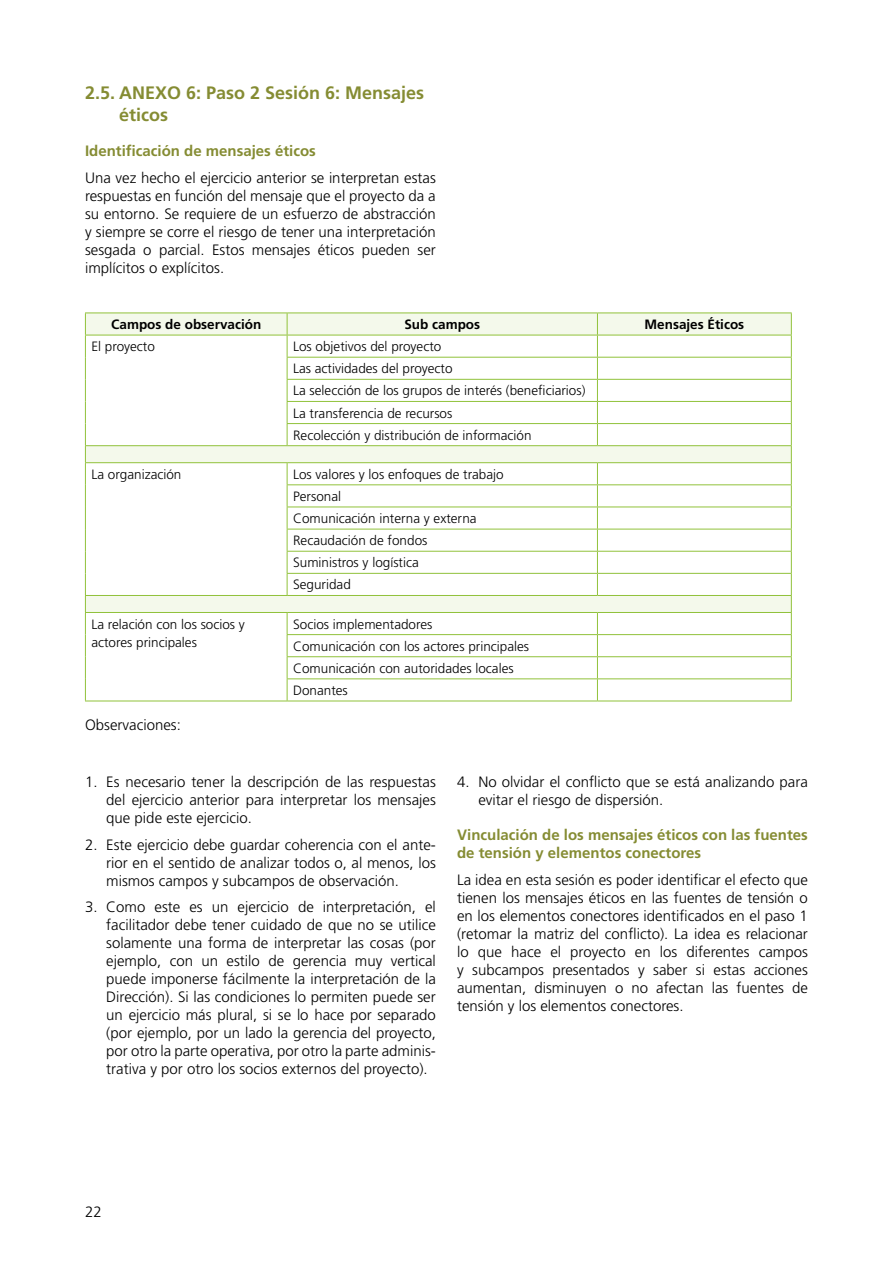
<style>
.page{position:relative;width:893px;height:1263px;background:#fff}
.page>*{position:absolute;margin:0;border:0;box-sizing:border-box;transform-origin:0 0}
.t1{font:700 18px/22.5px "Frutiger LT Std";color:#858c33}
.t2{font:300 15px/18px "Frutiger LT Std";color:#000;text-align:justify}
.t3{font:700 15px/18px "Frutiger LT Std";color:#858c33}
.t4{font:300 13.5px/22.2px "Frutiger LT Std";color:#000}
.t5{font:700 13.5px "Frutiger LT Std";color:#000}
</style>
<div class="page">
<svg style="left:86px;top:314px;width:705px;height:298px"></svg>
<hr style="left:85px;top:313px;width:202px;height:1px;background:#91c23b">
<hr style="left:287px;top:313px;width:310px;height:1px;background:#91c23b">
<hr style="left:597px;top:313px;width:195px;height:1px;background:#91c23b">
<hr style="left:85px;top:335px;width:202px;height:1px;background:#91c23b">
<hr style="left:287px;top:335px;width:310px;height:1px;background:#91c23b">
<hr style="left:597px;top:335px;width:195px;height:1px;background:#91c23b">
<hr style="left:287px;top:357px;width:310px;height:1px;background:#91c23b">
<hr style="left:597px;top:357px;width:195px;height:1px;background:#91c23b">
<hr style="left:287px;top:379px;width:310px;height:1px;background:#91c23b">
<hr style="left:597px;top:379px;width:195px;height:1px;background:#91c23b">
<hr style="left:287px;top:401px;width:310px;height:1px;background:#91c23b">
<hr style="left:597px;top:401px;width:195px;height:1px;background:#91c23b">
<hr style="left:287px;top:423px;width:310px;height:1px;background:#91c23b">
<svg style="left:287px;top:313px;width:1px;height:132px"></svg>
<hr style="left:597px;top:423px;width:195px;height:1px;background:#91c23b">
<svg style="left:597px;top:313px;width:1px;height:132px"></svg>
<hr style="left:85px;top:445px;width:202px;height:1px;background:#91c23b">
<hr style="left:287px;top:445px;width:310px;height:1px;background:#91c23b">
<hr style="left:597px;top:445px;width:195px;height:1px;background:#91c23b">
<hr style="left:85px;top:462px;width:202px;height:1px;background:#91c23b">
<hr style="left:287px;top:462px;width:310px;height:1px;background:#91c23b">
<hr style="left:597px;top:462px;width:195px;height:1px;background:#91c23b">
<hr style="left:287px;top:484px;width:310px;height:1px;background:#91c23b">
<hr style="left:597px;top:484px;width:195px;height:1px;background:#91c23b">
<hr style="left:287px;top:507px;width:310px;height:1px;background:#91c23b">
<hr style="left:597px;top:507px;width:195px;height:1px;background:#91c23b">
<hr style="left:287px;top:529px;width:310px;height:1px;background:#91c23b">
<hr style="left:597px;top:529px;width:195px;height:1px;background:#91c23b">
<hr style="left:287px;top:551px;width:310px;height:1px;background:#91c23b">
<hr style="left:597px;top:551px;width:195px;height:1px;background:#91c23b">
<hr style="left:287px;top:573px;width:310px;height:1px;background:#91c23b">
<svg style="left:287px;top:463px;width:1px;height:132px"></svg>
<hr style="left:597px;top:573px;width:195px;height:1px;background:#91c23b">
<svg style="left:597px;top:463px;width:1px;height:132px"></svg>
<hr style="left:85px;top:595px;width:202px;height:1px;background:#91c23b">
<hr style="left:287px;top:595px;width:310px;height:1px;background:#91c23b">
<hr style="left:597px;top:595px;width:195px;height:1px;background:#91c23b">
<hr style="left:85px;top:612px;width:202px;height:1px;background:#91c23b">
<hr style="left:287px;top:612px;width:310px;height:1px;background:#91c23b">
<hr style="left:597px;top:612px;width:195px;height:1px;background:#91c23b">
<hr style="left:287px;top:634px;width:310px;height:1px;background:#91c23b">
<hr style="left:597px;top:634px;width:195px;height:1px;background:#91c23b">
<hr style="left:287px;top:656px;width:310px;height:1px;background:#91c23b">
<hr style="left:597px;top:656px;width:195px;height:1px;background:#91c23b">
<svg style="left:85px;top:313px;width:1px;height:388px"></svg>
<hr style="left:287px;top:678px;width:310px;height:1px;background:#91c23b">
<svg style="left:287px;top:613px;width:1px;height:88px"></svg>
<hr style="left:597px;top:678px;width:195px;height:1px;background:#91c23b">
<svg style="left:597px;top:613px;width:1px;height:88px"></svg>
<svg style="left:791px;top:313px;width:1px;height:388px"></svg>
<hr style="left:85px;top:701px;width:202px;height:1px;background:#91c23b">
<hr style="left:287px;top:701px;width:310px;height:1px;background:#91c23b">
<hr style="left:597px;top:701px;width:195px;height:1px;background:#91c23b">
<p class="t1" style="left:119px;top:81px;width:307px;text-indent:-34px">2.5. ANEXO 6: Paso 2 Sesión 6: Mensajes éticos</p>
<p class="t3" style="left:85px;top:142px;width:232px">Identificación de mensajes éticos</p>
<p class="t2" style="left:85px;top:169px;width:352px">Una vez hecho el ejercicio anterior se interpretan estas respuestas en función del mensaje que el proyecto da a su entorno. Se requiere de un esfuerzo de abstracción y siempre se corre el riesgo de tener una interpretación sesgada o parcial. Estos mensajes éticos pueden ser implícitos o explícitos.</p>
<p class="t5" style="left:111px;top:316px;width:152px">Campos de observación</p>
<p class="t5" style="left:404px;top:316px;width:77px">Sub campos</p>
<p class="t5" style="left:644px;top:316px;width:101px">Mensajes Éticos</p>
<p class="t4" style="left:91px;top:336px;width:65px">El proyecto</p>
<p class="t4" style="left:293px;top:336px;width:294px">Los objetivos del proyecto<br>Las actividades del proyecto<br>La selección de los grupos de interés (beneficiarios)<br>La transferencia de recursos<br>Recolección y distribución de información</p>
<p class="t4" style="left:91px;top:463px;width:92px">La organización</p>
<p class="t4" style="left:293px;top:463px;width:212px">Los valores y los enfoques de trabajo<br>Personal<br>Comunicación interna y externa<br>Recaudación de fondos<br>Suministros y logística<br>Seguridad</p>
<p class="t4" style="left:91px;top:615px;width:155px;line-height:18px">La relación con los socios y actores principales</p>
<p class="t4" style="left:293px;top:613px;width:238px">Socios implementadores<br>Comunicación con los actores principales<br>Comunicación con autoridades locales<br>Donantes</p>
<p class="t2" style="left:85px;top:716px;width:97px">Observaciones:</p>
<p class="t2" style="left:106px;top:773px;width:331px;text-indent:-21px">1. Es necesario tener la descripción de las respuestas del ejercicio anterior para interpretar los mensajes que pide este ejercicio.</p>
<p class="t2" style="left:106px;top:836px;width:331px;text-indent:-21px">2. Este ejercicio debe guardar coherencia con el ante&shy;rior en el sentido de analizar todos o, al menos, los mismos campos y subcampos de observación.</p>
<p class="t2" style="left:106px;top:898px;width:331px;text-indent:-21px">3. Como este es un ejercicio de interpretación, el facilitador debe tener cuidado de que no se utilice solamente una forma de interpretar las cosas (por ejemplo, con un estilo de gerencia muy vertical puede imponerse fácilmente la interpretación de la Dirección). Si las condiciones lo permiten puede ser un ejercicio más plural, si se lo hace por separado (por ejemplo, por un lado la gerencia del proyecto, por otro la parte operativa, por otro la parte adminis&shy;trativa y por otro los socios externos del proyecto).</p>
<p class="t2" style="left:478px;top:773px;width:331px;text-indent:-21px">4. No olvidar el conflicto que se está analizando para evitar el riesgo de dispersión.</p>
<p class="t3" style="left:457px;top:826px;width:352px">Vinculación de los mensajes éticos con las fuentes de tensión y elementos conectores</p>
<p class="t2" style="left:457px;top:871px;width:352px">La idea en esta sesión es poder identificar el efecto que tienen los mensajes éticos en las fuentes de tensión o en los elementos conectores identificados en el paso 1 (retomar la matriz del conflicto). La idea es relacionar lo que hace el proyecto en los diferentes campos y subcampos presentados y saber si estas acciones aumentan, disminuyen o no afectan las fuentes de tensión y los elementos conectores.</p>
<p class="t2" style="left:85px;top:1203px;width:18px">22</p>
</div>
